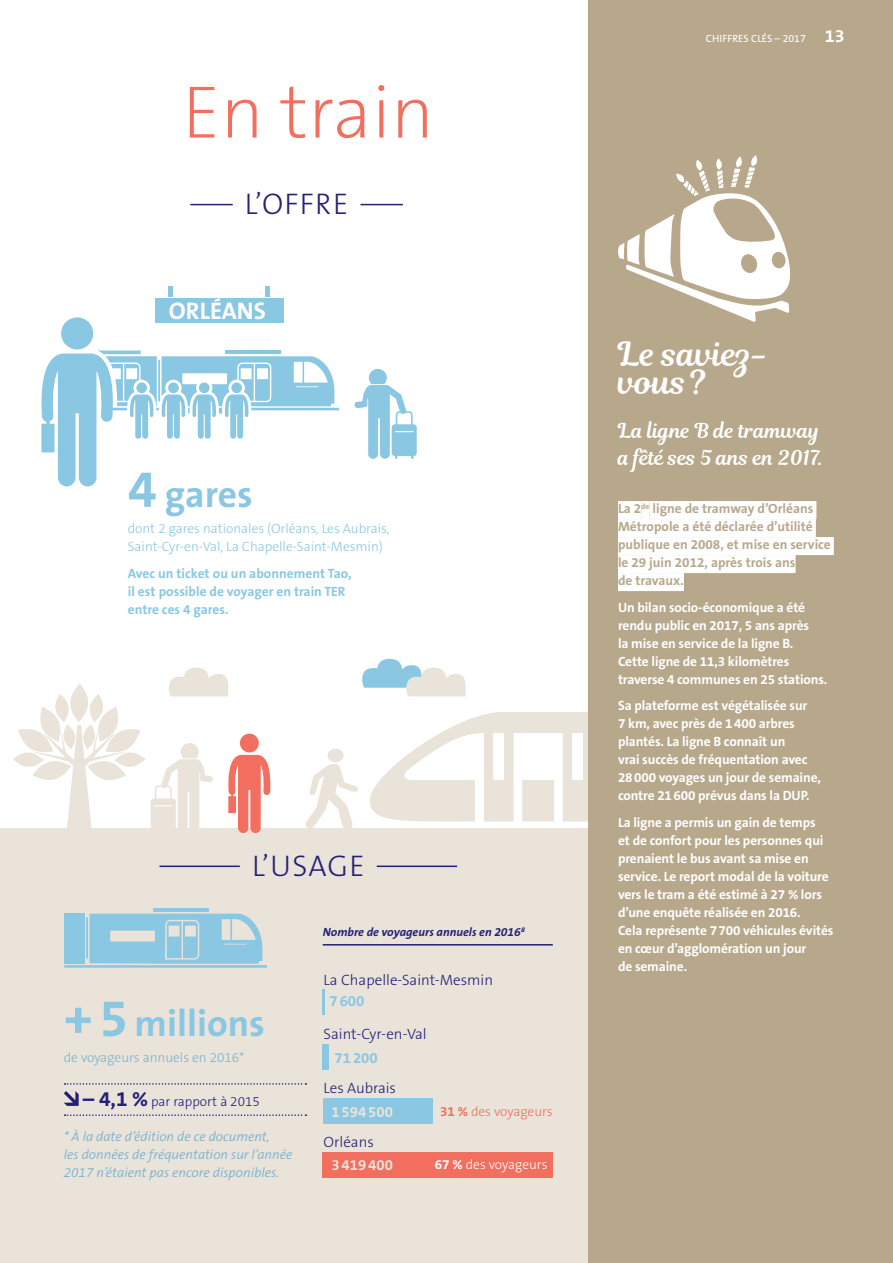
<style>
.page{position:relative;width:893px;height:1263px;background:#fff}
.page>*{position:absolute;margin:0;border:0;box-sizing:border-box;transform-origin:0 0}
.t1{font:200 75px "The Sans B2";color:#f26f5f}
.CHIFFRE{font:700 37.5px "The Sans B7";color:#8ac7e2}
.TITRE_LE_SAVIEZ_VOUS{font:33px/28.5px "Magnolia Script";color:#fff}
.ST_USAGE{font:300 30px "The Sans B3";letter-spacing:.035em;color:#242076}
.ST_OFFRE{font:300 30px "The Sans B3";letter-spacing:.04em;color:#242076}
.TEXTE{font:700 24.15px "The Sans B7";color:#fff}
.OBJECTIF_DU_PDU{font:20.25px/27px "Magnolia Script";color:#fff}
.ST1{font:300 15px "The Sans B3";color:#242076}
.ST1-2{font:700 15px "The Sans B7";color:#e9e3da}
.ST1-3{font:700 15px "The Sans B7";color:#8ac7e2}
.TEXTE-2{font:700 13.5px/18px "The Sans B7";letter-spacing:-.01em;color:#fff}
.TEXTE-3{font:700 13.5px/18px "The Sans B7";color:#b7a88b}
.TEXTE-4{font:italic 300 13.5px/18px "The Sans B4";color:#7bb3d0}
.TEXTE-5{font:300 13.5px/18px "The Sans B3";color:#8ac7e2}
.TEXTE-6{font:700 13.5px/18px "The Sans B7";color:#8ac7e2}
.TEXTE-7{font:300 13.5px "The Sans B3";color:#7bb3d0}
.TEXTE_EVOLUTION{font:300 13.5px "The Sans B3";color:#242076}
.TEXTE-8{font:300 13.5px "The Sans B3";color:#fff}
.TEXTE-9{font:300 13.5px "The Sans B3";color:#f26f5f}
.TITRE_GRAPHE{font:italic 700 12px "The Sans B7";color:#242076}
.t2{font:10.5px "The Sans B5 Plain";color:#fff}
.s1{font-size:52.5px}
.s2{font-family:"The Sans B7";font-weight:700;font-size:21px}
.s3{font-family:"The Sans B7";font-weight:700}
.s4{font-family:"The Sans B7";font-weight:700;font-size:18px}
</style>
<div class="page">
<svg style="left:370px;top:712px;width:218px;height:110px;fill:#e9e3da"></svg>
<div style="left:0;top:828px;width:893px;height:435px;background:#e9e3da"></div>
<div style="left:588px;top:0;width:305px;height:1263px;background:#b7a88b"></div>
<div style="left:618px;top:501px;width:23px;height:18px;background:#fff"></div>
<div style="left:641px;top:501px;width:9px;height:20px;background:#fff"></div>
<div style="left:650px;top:501px;width:166px;height:18px;background:#fff"></div>
<div style="left:618px;top:519px;width:198px;height:18px;background:#fff"></div>
<div style="left:618px;top:537px;width:216px;height:18px;background:#fff"></div>
<div style="left:618px;top:555px;width:177px;height:18px;background:#fff"></div>
<div style="left:618px;top:573px;width:66px;height:18px;background:#fff"></div>
<svg style="left:65px;top:1083px;width:241px;height:2px"></svg>
<svg style="left:65px;top:1114px;width:241px;height:2px"></svg>
<svg style="left:64px;top:1091px;width:15px;height:15px"></svg>
<hr style="left:323px;top:944px;width:230px;height:1px;background:#242076">
<hr style="left:323px;top:989px;width:2px;height:25px;background:#8ac7e2">
<div style="left:323px;top:1045px;width:6px;height:25px;background:#8ac7e2"></div>
<div style="left:323px;top:1098px;width:110px;height:26px;background:#8ac7e2"></div>
<div style="left:323px;top:1152px;width:230px;height:26px;background:#f26f5f"></div>
<hr style="left:159px;top:865px;width:298px;height:2px;background:#242076">
<div style="left:240px;top:863px;width:137px;height:15px;background:#e9e3da"></div>
<hr style="left:190px;top:204px;width:213px;height:1px;background:#242076">
<div style="left:233px;top:201px;width:127px;height:15px;background:#fff"></div>
<div style="left:328px;top:748px;width:15px;height:14px;background:#e9e3da;border-radius:50%"></div>
<svg style="left:305px;top:764px;width:53px;height:64px"></svg>
<div style="left:240px;top:734px;width:19px;height:18px;background:#f26f5f;border-radius:50%"></div>
<svg style="left:228px;top:755px;width:43px;height:78px"></svg>
<svg style="left:151px;top:743px;width:62px;height:85px"></svg>
<div style="left:61px;top:317px;width:32px;height:32px;background:#8ac7e2;border-radius:50%"></div>
<div style="left:155px;top:298px;width:128px;height:24px;background:#8ac7e2"></div>
<div style="left:168px;top:286px;width:5px;height:10px;background:#8ac7e2"></div>
<div style="left:265px;top:286px;width:5px;height:10px;background:#8ac7e2"></div>
<svg style="left:41px;top:350px;width:298px;height:136px"></svg>
<div style="left:136px;top:382px;width:11px;height:11px;background:#8ac7e2;border-radius:50%"></div>
<svg style="left:354px;top:369px;width:63px;height:90px"></svg>
<svg style="left:13px;top:752px;width:31px;height:15px"></svg>
<svg style="left:70px;top:683px;width:18px;height:39px"></svg>
<svg style="left:115px;top:752px;width:30px;height:15px"></svg>
<svg style="left:18px;top:694px;width:122px;height:134px"></svg>
<hr style="left:153px;top:908px;width:56px;height:3px;background:#8ac7e2">
<svg style="left:64px;top:914px;width:203px;height:54px"></svg>
<div style="left:64px;top:914px;width:21px;height:50px;background:#8ac7e2"></div>
<svg style="left:362px;top:659px;width:104px;height:37px"></svg>
<svg style="left:169px;top:667px;width:59px;height:29px"></svg>
<svg style="left:618px;top:155px;width:173px;height:167px"></svg>
<h1 class="t1" style="left:182px;top:74px;width:253px">En train</h1>
<p class="ST_OFFRE" style="left:245px;top:188px;width:105px">L’OFFRE</p>
<p class="TEXTE" style="left:169px;top:298px;width:99px">ORLÉANS</p>
<p class="CHIFFRE" style="left:128px;top:474px;width:126px"><span class="s1">4</span> gares</p>
<p class="TEXTE-5" style="left:128px;top:521px;width:263px">dont 2 gares nationales (Orléans, Les Aubrais,<br>Saint-Cyr-en-Val, La Chapelle-Saint-Mesmin)</p>
<p class="TEXTE-6" style="left:128px;top:565px;width:225px">Avec un ticket ou un abonnement Tao, il est possible de voyager en train TER entre ces 4 gares.</p>
<p class="ST_USAGE" style="left:252px;top:850px;width:114px">L’USAGE</p>
<p class="CHIFFRE" style="left:64px;top:1003px;width:203px"><span class="s1">+5</span> millions</p>
<p class="TEXTE-7" style="left:64px;top:1051px;width:182px">de voyageurs annuels en 2016*</p>
<p class="TEXTE_EVOLUTION" style="left:83px;top:1094px;width:179px"><span class="s2">– 4,1 %</span> par rapport à 2015</p>
<p class="TEXTE-4" style="left:64px;top:1128px;width:230px">* À la date d’édition de ce document,<br>les données de fréquentation sur l’année<br>2017 n’étaient pas encore disponibles.</p>
<p class="TITRE_GRAPHE" style="left:323px;top:925px;width:204px">Nombre de voyageurs annuels en 2016<sup>8</sup></p>
<p class="ST1" style="left:324px;top:972px;width:171px">La Chapelle-Saint-Mesmin</p>
<p class="ST1" style="left:324px;top:1026px;width:105px">Saint-Cyr-en-Val</p>
<p class="ST1" style="left:324px;top:1080px;width:74px">Les Aubrais</p>
<p class="ST1-3" style="left:330px;top:993px;width:36px">7600</p>
<p class="ST1-3" style="left:335px;top:1049px;width:45px">71200</p>
<p class="ST1-2" style="left:331px;top:1103px;width:63px">1594500</p>
<p class="ST1" style="left:324px;top:1134px;width:52px">Orléans</p>
<p class="TEXTE-9" style="left:440px;top:1104px;width:114px"><span class="s3">31 %</span> des voyageurs</p>
<p class="ST1-2" style="left:331px;top:1157px;width:63px">3419400</p>
<p class="TEXTE-8" style="left:435px;top:1158px;width:114px"><span class="s3">67 %</span> des voyageurs</p>
<p class="t2" style="left:706px;top:33px;width:140px">CHIFFRES CLÉS – 2017 <span class="s4">13</span></p>
<p class="TITRE_LE_SAVIEZ_VOUS" style="left:618px;top:339px;width:153px">Le saviez&shy;vous ?</p>
<p class="OBJECTIF_DU_PDU" style="left:618px;top:417px;width:206px">La ligne B de tramway a fêté ses 5 ans en 2017.</p>
<p class="TEXTE-3" style="left:618px;top:500px;width:214px">La 2<sup>de</sup> ligne de tramway d’Orléans<br>Métropole a été déclarée d’utilité publique en 2008, et mise en service le 29 juin 2012, après trois ans<br>de travaux.</p>
<p class="TEXTE-2" style="left:618px;top:599px;width:211px">Un bilan socio-économique a été rendu public en 2017, 5 ans après<br>la mise en service de la ligne B.<br>Cette ligne de 11,3 kilomètres traverse 4 communes en 25 stations.</p>
<p class="TEXTE-2" style="left:618px;top:697px;width:204px">Sa plateforme est végétalisée sur<br>7 km, avec près de 1400 arbres plantés. La ligne B connaît un<br>vrai succès de fréquentation avec<br>28000 voyages un jour de semaine, contre 21600 prévus dans la DUP.</p>
<p class="TEXTE-2" style="left:618px;top:814px;width:217px">La ligne a permis un gain de temps<br>et de confort pour les personnes qui prenaient le bus avant sa mise en service. Le report modal de la voiture vers le tram a été estimé à 27 % lors d’une enquête réalisée en 2016.<br>Cela représente 7700 véhicules évités en cœur d’agglomération un jour<br>de semaine.</p>
</div>
